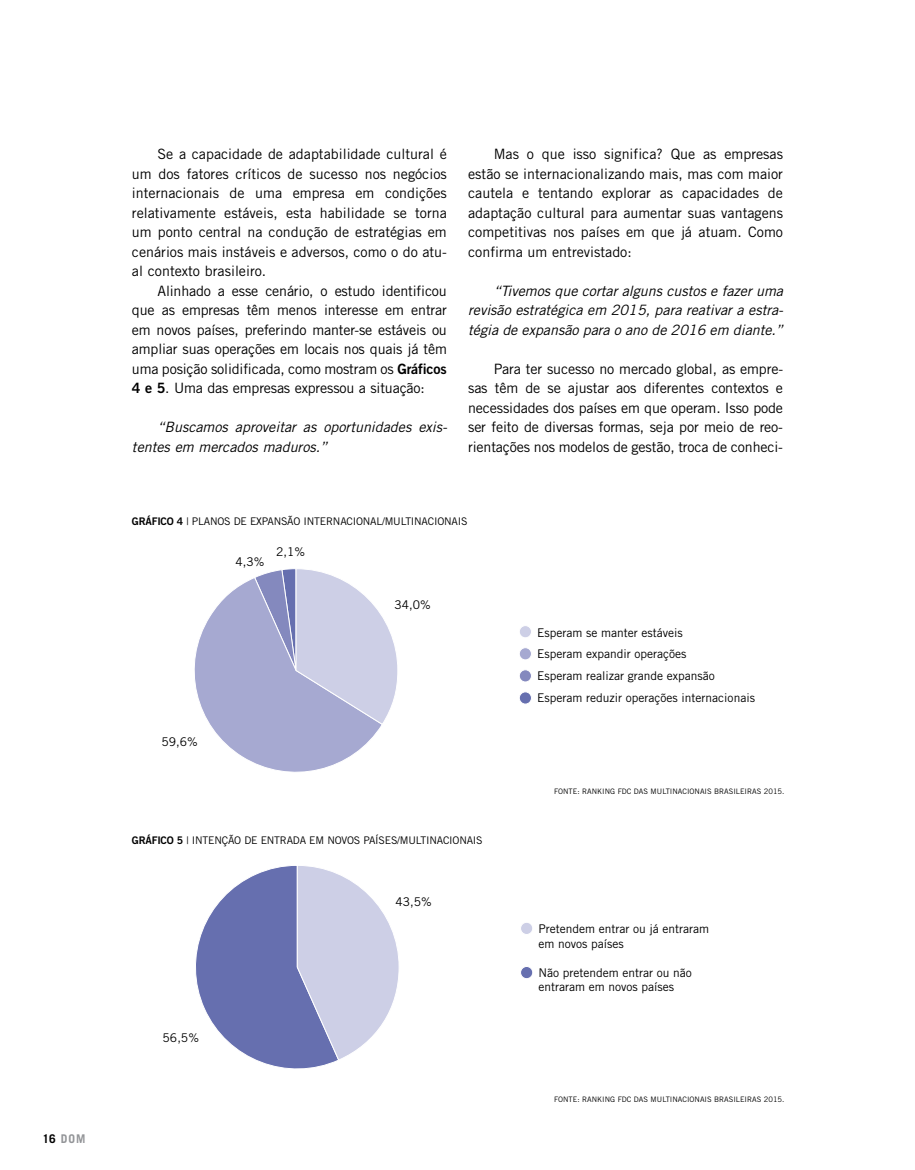
<style>
.page{position:relative;width:915px;height:1170px;background:#fff}
.page>*{position:absolute;margin:0;border:0;box-sizing:border-box;transform-origin:0 0}
.t1{font:14.25px/19.5px "Trade Gothic LT Std";letter-spacing:-.005em;color:#000;text-align:justify}
.t2{font:italic 14.25px/19.5px "Trade Gothic LT Std";color:#000;text-align:justify}
.t3{font:12px/21.9px "Trade Gothic LT Std";color:#000}
.t4{font:700 12px "Trade Gothic LT Std";color:#939598}
.t5{font:10.5px "Trade Gothic LT Std";letter-spacing:-.02em;color:#000}
.t6{font:7.5px "Trade Gothic LT Std";color:#000}
.s1{color:#000}
.s2{font-family:"Trade Gothic LT Std Bd 2"}
</style>
<div class="page">
<svg style="left:196px;top:866px;width:203px;height:203px"></svg>
<div style="left:520px;top:922px;width:12px;height:12px;background:#cdcfe6;border-radius:50%"></div>
<div style="left:520px;top:921px;width:13px;height:13px;border:1px solid #fff;border-radius:50%"></div>
<div style="left:520px;top:966px;width:12px;height:12px;background:#666faf;border-radius:50%"></div>
<div style="left:520px;top:966px;width:13px;height:12px;border:1px solid #fff;border-radius:50%"></div>
<svg style="left:194px;top:569px;width:204px;height:203px"></svg>
<div style="left:519px;top:625px;width:12px;height:12px;background:#cdcfe6;border-radius:50%"></div>
<div style="left:518px;top:625px;width:13px;height:13px;border:1px solid #fff;border-radius:50%"></div>
<div style="left:519px;top:647px;width:12px;height:12px;background:#a6a9d1;border-radius:50%"></div>
<div style="left:518px;top:647px;width:13px;height:13px;border:1px solid #fff;border-radius:50%"></div>
<div style="left:519px;top:669px;width:12px;height:13px;background:#8489be;border-radius:50%"></div>
<div style="left:518px;top:669px;width:13px;height:13px;border:1px solid #fff;border-radius:50%"></div>
<div style="left:519px;top:691px;width:12px;height:13px;background:#666faf;border-radius:50%"></div>
<div style="left:518px;top:691px;width:13px;height:13px;border:1px solid #fff;border-radius:50%"></div>
<p class="t4" style="left:43px;top:1131px;width:44px"><span class="s1">16</span> DOM</p>
<p class="t1" style="left:132px;top:144px;width:316px;text-indent:26px">Se a capacidade de adaptabilidade cultural é um dos fatores críticos de sucesso nos negócios internacionais de uma empresa em condições relativamente estáveis, esta habilidade se torna um ponto central na condução de estratégias em cenários mais instáveis e adversos, como o do atu&shy;al contexto brasileiro.</p>
<p class="t1" style="left:132px;top:281px;width:316px;text-indent:26px">Alinhado a esse cenário, o estudo identificou que as empresas têm menos interesse em entrar em novos países, preferindo manter-se estáveis ou ampliar suas operações em locais nos quais já têm uma posição solidificada, como mostram os <span class="s2">Gráficos 4 e 5</span>. Uma das empresas expressou a situação:</p>
<p class="t2" style="left:132px;top:417px;width:316px;text-indent:26px">“Buscamos aproveitar as oportunidades exis&shy;tentes em mercados maduros.”</p>
<p class="t1" style="left:468px;top:144px;width:316px;text-indent:26px">Mas o que isso significa? Que as empresas estão se internacionalizando mais, mas com maior cautela e tentando explorar as capacidades de adaptação cultural para aumentar suas vantagens competitivas nos países em que já atuam. Como confirma um entrevistado:</p>
<p class="t2" style="left:468px;top:281px;width:316px;text-indent:26px">“Tivemos que cortar alguns custos e fazer uma revisão estratégica em 2015, para reativar a estra&shy;tégia de expansão para o ano de 2016 em diante.”</p>
<p class="t1" style="left:468px;top:359px;width:316px;text-indent:26px">Para ter sucesso no mercado global, as empre&shy;sas têm de se ajustar aos diferentes contextos e necessidades dos países em que operam. Isso pode ser feito de diversas formas, seja por meio de reo&shy;rientações nos modelos de gestão, troca de conheci-</p>
<p class="t5" style="left:132px;top:515px;width:337px"><span class="s2">GRÁFICO 4</span> | PLANOS DE EXPANSÃO INTERNACIONAL/MULTINACIONAIS</p>
<p class="t3" style="left:235px;top:550px;width:30px">4,3%</p>
<p class="t3" style="left:276px;top:541px;width:30px">2,1%</p>
<p class="t3" style="left:161px;top:730px;width:38px">59,6%</p>
<p class="t3" style="left:394px;top:594px;width:38px">34,0%</p>
<p class="t5" style="left:132px;top:834px;width:352px"><span class="s2">GRÁFICO 5</span> | INTENÇÃO DE ENTRADA EM NOVOS PAÍSES/MULTINACIONAIS</p>
<p class="t3" style="left:163px;top:1026px;width:38px">56,5%</p>
<p class="t3" style="left:395px;top:890px;width:38px">43,5%</p>
<p class="t3" style="left:537px;top:621px;width:219px">Esperam se manter estáveis<br>Esperam expandir operações<br>Esperam realizar grande expansão Esperam reduzir operações internacionais</p>
<p class="t6" style="left:554px;top:787px;width:232px">FONTE: RANKING FDC DAS MULTINACIONAIS BRASILEIRAS 2015.</p>
<p class="t3" style="left:538px;top:921px;width:172px;line-height:14.4px">Pretendem entrar ou já entraram em novos países</p>
<p class="t3" style="left:538px;top:965px;width:155px;line-height:14.4px">Não pretendem entrar ou não entraram em novos países</p>
<p class="t6" style="left:554px;top:1094px;width:232px">FONTE: RANKING FDC DAS MULTINACIONAIS BRASILEIRAS 2015.</p>
</div>
